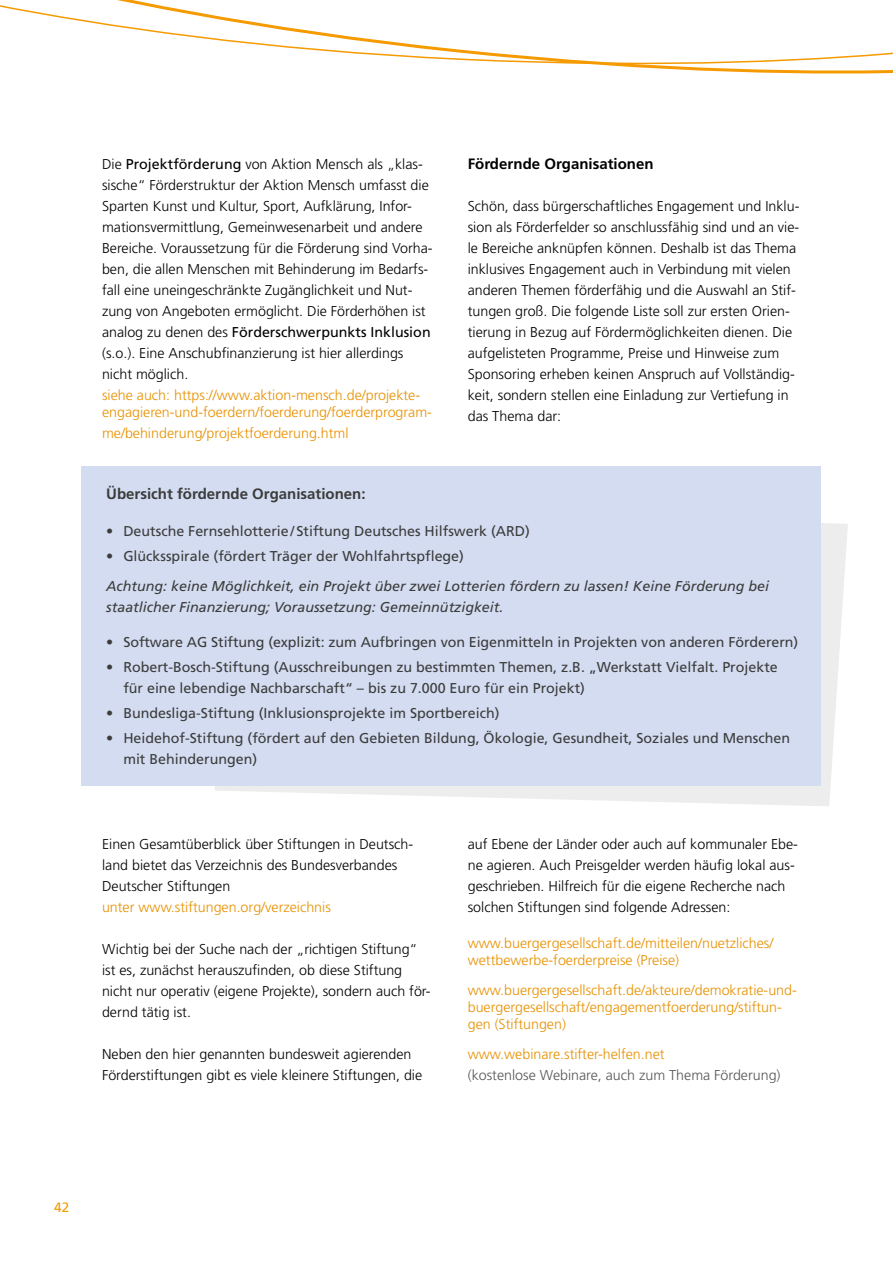
<style>
.page{position:relative;width:893px;height:1263px;background:#fff}
.page>*{position:absolute;margin:0;border:0;box-sizing:border-box;transform-origin:0 0}
.t1{font:700 15px "Frutiger LT Std";color:#3c3c3b}
.t2{font:700 15px "Frutiger LT Std";color:#000}
.t3{font:300 14.25px/21px "Frutiger LT Std";color:#000}
.t4{font:14.25px/21px "Frutiger LT Std";color:#3c3c3b}
.t5{font:300 14.25px/17.1px "Frutiger LT Std";color:#e79100}
.t6{font:italic 14.25px/21px "Frutiger LT Std";color:#3c3c3b}
.t7{font:300 14.25px "Frutiger LT Std";color:#575756}
.t8{font:13.5px "Frutiger LT Std";color:#f59a00}
.s1{font-weight:400}
</style>
<div class="page">
<svg style="left:0;top:0;width:893px;height:74px"></svg>
<svg style="left:215px;top:523px;width:633px;height:283px;fill:#ededed"></svg>
<div style="left:81px;top:466px;width:740px;height:320px;background:#d3dcf1"></div>
<p class="t3" style="left:102px;top:154px;width:331px">Die <span class="s1">Projektförderung</span> von Aktion Mensch als „klas&shy;sische“ Förderstruktur der Aktion Mensch umfasst die Sparten Kunst und Kultur, Sport, Aufklärung, Infor&shy;mationsvermittlung, Gemeinwesenarbeit und andere Bereiche. Voraussetzung für die Förderung sind Vorha&shy;ben, die allen Menschen mit Behinderung im Bedarfs&shy;fall eine uneingeschränkte Zugänglichkeit und Nut&shy;zung von Angeboten ermöglicht. Die Förderhöhen ist analog zu denen des <span class="s1">Förderschwerpunkts Inklusion </span>(s.o.). Eine Anschubfinanzierung ist hier allerdings nicht möglich.</p>
<p class="t5" style="left:102px;top:387px;width:331px">siehe auch: https://www.aktion-mensch.de/projekte&shy;engagieren-und-foerdern/foerderung/foerderprogram-</p>
<p class="t5" style="left:102px;top:425px;width:248px">me/behinderung/projektfoerderung.html</p>
<h5 class="t1" style="left:106px;top:485px;width:261px">Übersicht fördernde Organisationen:</h5>
<h5 class="t2" style="left:468px;top:155px;width:187px">Fördernde Organisationen</h5>
<p class="t3" style="left:468px;top:195px;width:333px">Schön, dass bürgerschaftliches Engagement und Inklu&shy;sion als Förderfelder so anschlussfähig sind und an vie&shy;le Bereiche anknüpfen können. Deshalb ist das Thema inklusives Engagement auch in Verbindung mit vielen anderen Themen förderfähig und die Auswahl an Stif&shy;tungen groß. Die folgende Liste soll zur ersten Orien&shy;tierung in Bezug auf Fördermöglichkeiten dienen. Die aufgelisteten Programme, Preise und Hinweise zum Sponsoring erheben keinen Anspruch auf Vollständig&shy;keit, sondern stellen eine Einladung zur Vertiefung in das Thema dar:</p>
<p class="t4" style="left:106px;top:521px;width:425px">• Deutsche Fernsehlotterie/Stiftung Deutsches Hilfswerk (ARD)</p>
<p class="t4" style="left:106px;top:546px;width:359px">• Glücksspirale (fördert Träger der Wohlfahrtspflege)</p>
<p class="t6" style="left:106px;top:576px;width:664px">Achtung: keine Möglichkeit, ein Projekt über zwei Lotterien fördern zu lassen! Keine Förderung bei staatlicher Finanzierung; Voraussetzung: Gemeinnützigkeit.</p>
<p class="t4" style="left:106px;top:631px;width:693px">• Software AG Stiftung (explizit: zum Aufbringen von Eigenmitteln in Projekten von anderen Förderern)</p>
<p class="t4" style="left:123px;top:656px;width:656px;text-indent:-17px">• Robert-Bosch-Stiftung (Ausschreibungen zu bestimmten Themen, z.B. „Werkstatt Vielfalt. Projekte für eine lebendige Nachbarschaft“ – bis zu 7.000 Euro für ein Projekt)</p>
<p class="t4" style="left:106px;top:703px;width:395px">• Bundesliga-Stiftung (Inklusionsprojekte im Sportbereich)</p>
<p class="t4" style="left:106px;top:728px;width:685px">• Heidehof-Stiftung (fördert auf den Gebieten Bildung, Ökologie, Gesundheit, Soziales und Menschen</p>
<p class="t4" style="left:123px;top:749px;width:135px">mit Behinderungen)</p>
<p class="t3" style="left:102px;top:833px;width:312px">Einen Gesamtüberblick über Stiftungen in Deutsch&shy;land bietet das Verzeichnis des Bundesverbandes<br>Deutscher Stiftungen</p>
<p class="t5" style="left:102px;top:898px;width:230px">unter www.stiftungen.org/verzeichnis</p>
<p class="t3" style="left:102px;top:938px;width:330px">Wichtig bei der Suche nach der „richtigen Stiftung“ ist es, zunächst herauszufinden, ob diese Stiftung nicht nur operativ (eigene Projekte), sondern auch för&shy;dernd tätig ist.</p>
<p class="t3" style="left:102px;top:1043px;width:322px">Neben den hier genannten bundesweit agierenden<br>Förderstiftungen gibt es viele kleinere Stiftungen, die</p>
<p class="t3" style="left:468px;top:834px;width:331px">auf Ebene der Länder oder auch auf kommunaler Ebe&shy;ne agieren. Auch Preisgelder werden häufig lokal aus&shy;geschrieben. Hilfreich für die eigene Recherche nach solchen Stiftungen sind folgende Adressen:</p>
<p class="t5" style="left:468px;top:934px;width:307px">www.buergergesellschaft.de/mitteilen/nuetzliches/ wettbewerbe-foerderpreise (Preise)</p>
<p class="t5" style="left:468px;top:982px;width:330px">www.buergergesellschaft.de/akteure/demokratie-und&shy;buergergesellschaft/engagementfoerderung/stiftun&shy;gen (Stiftungen)</p>
<p class="t5" style="left:468px;top:1046px;width:198px">www.webinare.stifter-helfen.net</p>
<p class="t7" style="left:468px;top:1067px;width:314px">(kostenlose Webinare, auch zum Thema Förderung)</p>
<p class="t8" style="left:54px;top:1199px;width:17px">42</p>
</div>
